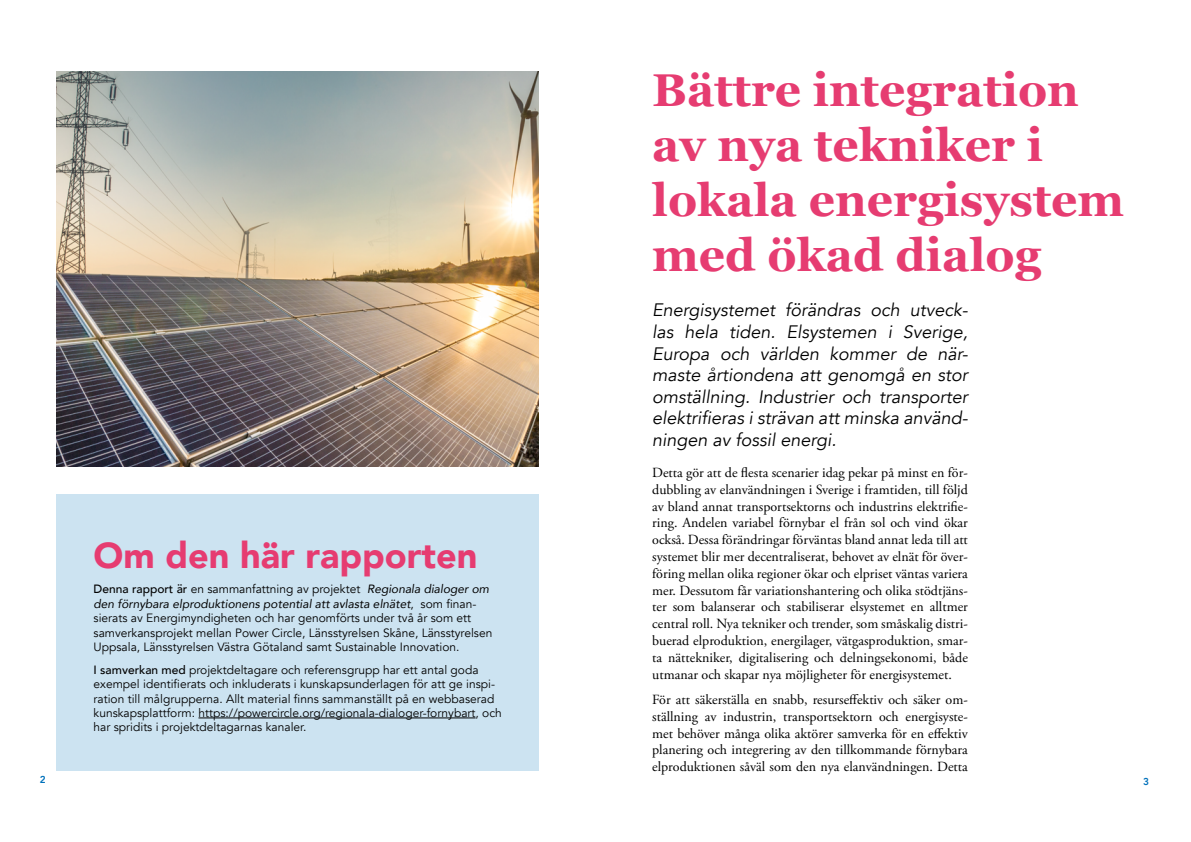
<style>
.page{position:relative;width:1191px;height:842px;background:#fff}
.page>*{position:absolute;margin:0;border:0;box-sizing:border-box;transform-origin:0 0}
.t1{font:700 46px/55.2px "Georgia";color:#e63c71}
.t2{font:900 36px "Avenir";color:#e63c71}
.t3{font:italic 18px/21.6px "Avenir";color:#000;text-align:justify}
.t4{font:14px/16.8px "Adobe Garamond Pro";color:#000;text-align:justify}
.t5{font:12px/14.4px "Avenir";color:#000}
.t6{font:800 10px "Avenir";color:#0071bb}
.s1{font-weight:500}
.s2{font-style:italic}
</style>
<div class="page">
<div style="left:57px;top:495px;width:482px;height:276px;background:#cce3f1"></div>
<hr style="left:198px;top:718px;width:277px;height:1px;background:#000">
<img style="left:57px;top:71px;width:482px;height:395px">
<h1 class="t1" style="left:652px;top:60px;width:473px">Bättre integration av nya tekniker i lokala energisystem med ökad dialog</h1>
<p class="t3" style="left:652px;top:300px;width:317px">Energisystemet förändras och utveck&shy;las hela tiden. Elsystemen i Sverige, Europa och världen kommer de när&shy;maste årtiondena att genomgå en stor omställning. Industrier och transporter elektrifieras i strävan att minska använd&shy;ningen av fossil energi.</p>
<p class="t4" style="left:652px;top:465px;width:317px">Detta gör att de flesta scenarier idag pekar på minst en för&shy;dubbling av elanvändningen i Sverige i framtiden, till följd av bland annat transportsektorns och industrins elektrifie&shy;ring. Andelen variabel förnybar el från sol och vind ökar också. Dessa förändringar förväntas bland annat leda till att systemet blir mer decentraliserat, behovet av elnät för över&shy;föring mellan olika regioner ökar och elpriset väntas variera mer. Dessutom får variationshantering och olika stödtjäns&shy;ter som balanserar och stabiliserar elsystemet en alltmer central roll. Nya tekniker och trender, som småskalig distri&shy;buerad elproduktion, energilager, vätgasproduktion, smar&shy;ta nättekniker, digitalisering och delningsekonomi, både utmanar och skapar nya möjligheter för energisystemet.</p>
<p class="t4" style="left:652px;top:691px;width:317px">För att säkerställa en snabb, resurseffektiv och säker om&shy;ställning av industrin, transportsektorn och energisyste&shy;met behöver många olika aktörer samverka för en effektiv planering och integrering av den tillkommande förnybara elproduktionen såväl som den nya elanvändningen. Detta</p>
<h2 class="t2" style="left:94px;top:524px;width:385px">Om den här rapporten</h2>
<p class="t5" style="left:94px;top:582px;width:400px"><span class="s1">Denna rapport är</span> en sammanfattning av projektet <span class="s2">Regionala dialoger om den förnybara elproduktionens potential att avlasta elnätet</span>, som finan&shy;sierats av Energimyndigheten och har genomförts under två år som ett samverkansprojekt mellan Power Circle, Länsstyrelsen Skåne, Länsstyrelsen Uppsala, Länsstyrelsen Västra Götaland samt Sustainable Innovation.</p>
<p class="t5" style="left:94px;top:663px;width:410px"><span class="s1">I samverkan med</span> projektdeltagare och referensgrupp har ett antal goda exempel identifierats och inkluderats i kunskapsunderlagen för att ge inspi&shy;ration till målgrupperna. Allt material finns sammanställt på en webbaserad kunskapsplattform: https://powercircle.org/regionala-dialoger-fornybart, och har spridits i projektdeltagarnas kanaler.</p>
<p class="t6" style="left:40px;top:772px;width:7px">2</p>
<p class="t6" style="left:1143px;top:774px;width:7px">3</p>
</div>
